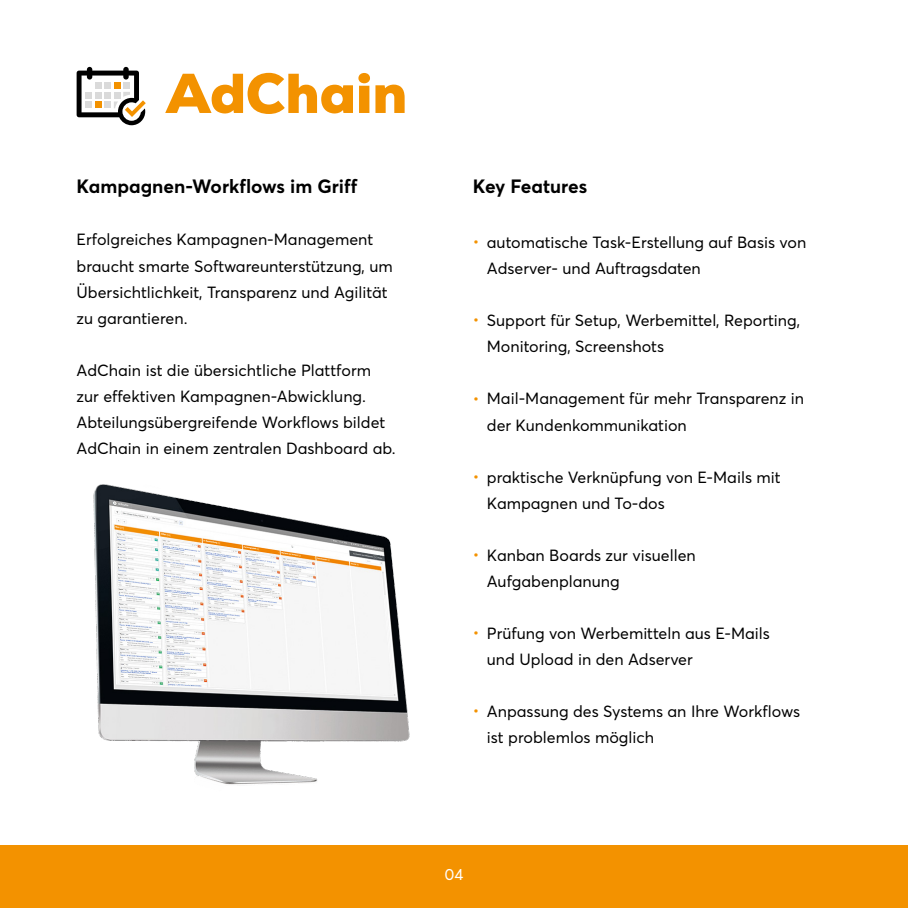
<style>
.page{position:relative;width:908px;height:908px;background:#fff}
.page>*{position:absolute;margin:0;border:0;box-sizing:border-box;transform-origin:0 0}
.t1{font:900 56px "Nexa";color:#f39200}
.t2{font:700 19px "Averta";color:#000}
.t3{font:16px/26px "Averta";color:#000}
.t4{font:16px "Averta";color:#fff}
.s1{color:#f39200}
</style>
<div class="page">
<svg style="left:77px;top:67px;width:69px;height:58px"></svg>
<img style="left:93px;top:484px;width:317px;height:301px">
<div style="left:0;top:845px;width:907px;height:62px;background:#f39200"></div>
<h1 class="t1" style="left:166px;top:57px;width:243px">AdChain</h1>
<p class="t2" style="left:77px;top:174px;width:282px">Kampagnen-Workflows im Griff</p>
<p class="t3" style="left:77px;top:226px;width:317px">Erfolgreiches Kampagnen-Management braucht smarte Softwareunterstützung, um Übersichtlichkeit, Transparenz und Agilität zu garantieren.</p>
<p class="t3" style="left:77px;top:356px;width:320px">AdChain ist die übersichtliche Plattform zur effektiven Kampagnen-Abwicklung.<br>Abteilungsübergreifende Workflows bildet AdChain in einem zentralen Dashboard ab.</p>
<p class="t2" style="left:472px;top:174px;width:116px">Key Features</p>
<p class="t3" style="left:486px;top:229px;width:321px;text-indent:-14px"><span class="s1">•</span> automatische Task-Erstellung auf Basis von<br>Adserver- und Auftragsdaten</p>
<p class="t3" style="left:486px;top:307px;width:315px;text-indent:-14px"><span class="s1">•</span> Support für Setup, Werbemittel, Reporting,<br>Monitoring, Screenshots</p>
<p class="t3" style="left:486px;top:385px;width:318px;text-indent:-14px"><span class="s1">•</span> Mail-Management für mehr Transparenz in der Kundenkommunikation</p>
<p class="t3" style="left:486px;top:463px;width:295px;text-indent:-14px"><span class="s1">•</span> praktische Verknüpfung von E-Mails mit<br>Kampagnen und To-dos</p>
<p class="t3" style="left:486px;top:541px;width:210px;text-indent:-14px"><span class="s1">•</span> Kanban Boards zur visuellen<br>Aufgabenplanung</p>
<p class="t3" style="left:486px;top:619px;width:284px;text-indent:-14px"><span class="s1">•</span> Prüfung von Werbemitteln aus E-Mails und Upload in den Adserver</p>
<p class="t3" style="left:486px;top:697px;width:315px;text-indent:-14px"><span class="s1">•</span> Anpassung des Systems an Ihre Workflows ist problemlos möglich</p>
<p class="t4" style="left:444px;top:864px;width:20px">04</p>
</div>
